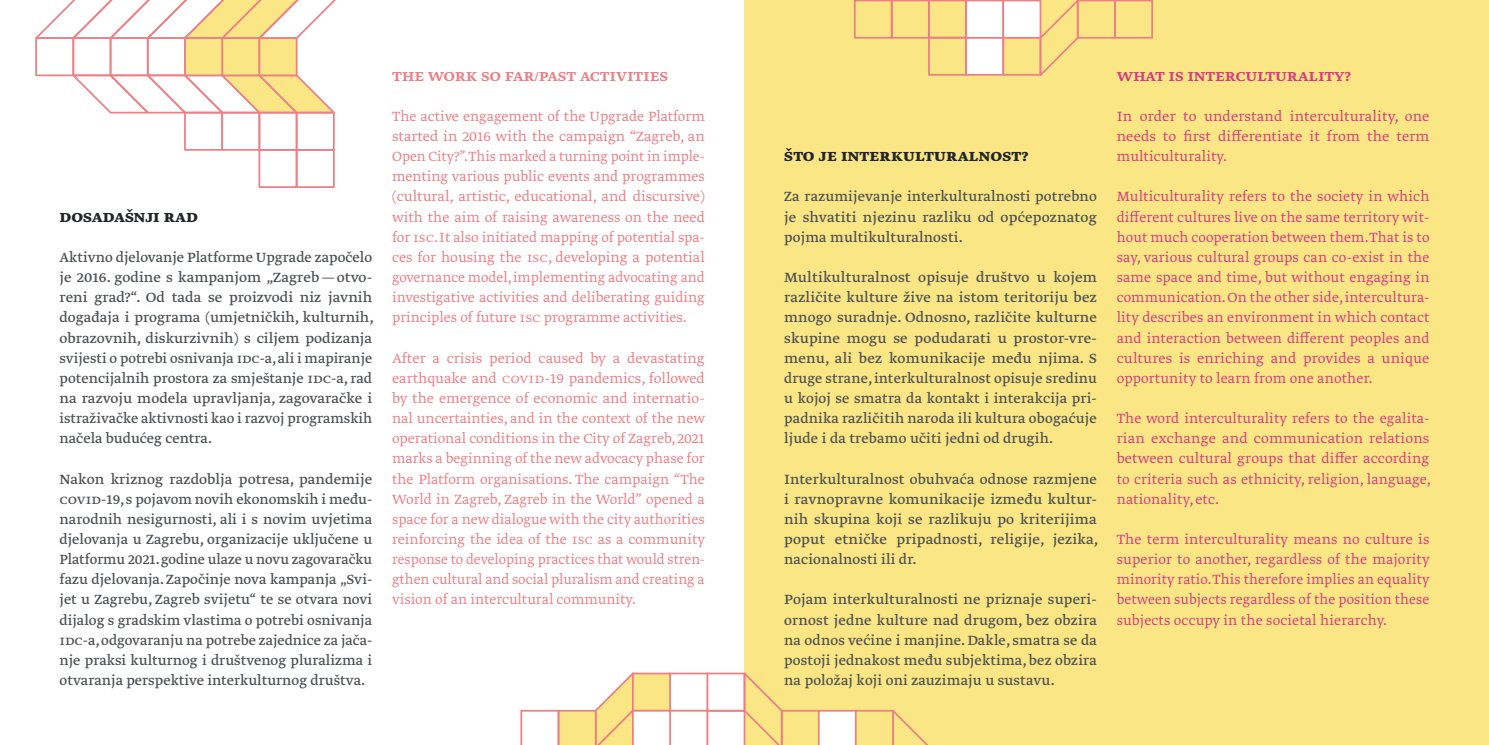
<style>
.page{position:relative;width:1489px;height:745px;background:#fff}
.page>*{position:absolute;margin:0;border:0;box-sizing:border-box;transform-origin:0 0}
.t1{font:700 19.25px "Greta Text Pro";letter-spacing:.01em;color:#232628}
.t2{font:500 19.25px "Greta Text Pro";letter-spacing:-.01em;color:#eb8087}
.t3{font:500 19.25px "Greta Text Pro";letter-spacing:-.01em;color:#d53d82}
.t4{font:15.75px/20.1px "Greta Text Pro";letter-spacing:.01em;color:#4e5153;text-align:justify}
.t5{font:300 15.75px/20.1px "Greta Text Pro";color:#eb8087;text-align:justify}
.t6{font:300 15.75px/20.1px "Greta Text Pro";letter-spacing:.01em;color:#d53d82;text-align:justify}
</style>
<div class="page">
<div style="left:744px;top:0;width:744px;height:744px;background:#fae684"></div>
<svg style="left:520px;top:672px;width:407px;height:72px"></svg>
<svg style="left:35px;top:0;width:301px;height:114px"></svg>
<div style="left:184px;top:112px;width:39px;height:39px;border:2px solid #eb8087"></div>
<div style="left:258px;top:112px;width:39px;height:39px;border:2px solid #eb8087"></div>
<div style="left:258px;top:149px;width:39px;height:39px;border:2px solid #eb8087"></div>
<div style="left:221px;top:112px;width:39px;height:39px;border:2px solid #eb8087"></div>
<div style="left:296px;top:112px;width:39px;height:39px;border:2px solid #eb8087"></div>
<div style="left:296px;top:149px;width:39px;height:39px;border:2px solid #eb8087"></div>
<div style="left:259px;top:38px;width:38px;height:37px;background:#fae684"></div>
<div style="left:258px;top:37px;width:39px;height:39px;border:2px solid #eb8087"></div>
<div style="left:184px;top:37px;width:39px;height:39px;background:#fae684;border:2px solid #eb8087"></div>
<div style="left:965px;top:37px;width:39px;height:39px;background:#fff;border:2px solid #eb8087"></div>
<div style="left:928px;top:37px;width:39px;height:39px;border:2px solid #eb8087"></div>
<div style="left:1002px;top:37px;width:39px;height:39px;border:2px solid #eb8087"></div>
<div style="left:966px;top:1px;width:37px;height:37px;background:#fff"></div>
<div style="left:965px;top:0;width:39px;height:39px;border:2px solid #eb8087"></div>
<div style="left:928px;top:0;width:39px;height:39px;border:2px solid #eb8087"></div>
<div style="left:890px;top:0;width:39px;height:39px;border:2px solid #eb8087"></div>
<div style="left:853px;top:0;width:39px;height:39px;border:2px solid #eb8087"></div>
<div style="left:1003px;top:1px;width:37px;height:37px;background:#fff"></div>
<div style="left:1002px;top:0;width:39px;height:39px;border:2px solid #eb8087"></div>
<div style="left:1076px;top:0;width:39px;height:39px;border:2px solid #eb8087"></div>
<div style="left:1113px;top:0;width:39px;height:39px;border:2px solid #eb8087"></div>
<svg style="left:1038px;top:0;width:41px;height:76px"></svg>
<p class="t1" style="left:60px;top:203px;width:140px">DOSADAŠNJI RAD</p>
<p class="t4" style="left:60px;top:247px;width:316px">Aktivno djelovanje Platforme Upgrade započelo je 2016. godine s kampanjom „Zagreb—otvo&shy;reni grad?“. Od tada se proizvodi niz javnih događaja i programa (umjetničkih, kulturnih, obrazovnih, diskurzivnih) s ciljem podizanja svijesti o potrebi osnivanja IDC-a, ali i mapiranje potencijalnih prostora za smještanje IDC-a, rad na razvoju modela upravljanja, zagovaračke i istraživačke aktivnosti kao i razvoj programskih načela budućeg centra.</p>
<p class="t4" style="left:60px;top:469px;width:314px">Nakon kriznog razdoblja potresa, pandemije COVID-19, s pojavom novih ekonomskih i među&shy;narodnih nesigurnosti, ali i s novim uvjetima djelovanja u Zagrebu, organizacije uključene u Platformu 2021. godine ulaze u novu zagovaračku fazu djelovanja. Započinje nova kampanja „Svi&shy;jet u Zagrebu, Zagreb svijetu“ te se otvara novi dijalog s gradskim vlastima o potrebi osnivanja IDC-a, odgovaranju na potrebe zajednice za jača&shy;nje praksi kulturnog i društvenog pluralizma i otvaranja perspektive interkulturnog društva.</p>
<p class="t2" style="left:392px;top:62px;width:277px">THE WORK SO FAR/PAST ACTIVITIES</p>
<p class="t5" style="left:392px;top:107px;width:314px">The active engagement of the Upgrade Platform started in 2016 with the campaign “Zagreb, an Open City?”.This marked a turning point in imple&shy;menting various public events and programmes (cultural, artistic, educational, and discursive) with the aim of raising awareness on the need for ISC. It also initiated mapping of potential spa&shy;ces for housing the ISC, developing a potential governance model, implementing advocating and investigative activities and deliberating guiding principles of future ISC programme activities.</p>
<p class="t5" style="left:392px;top:348px;width:314px">After a crisis period caused by a devastating earthquake and COVID-19 pandemics, followed by the emergence of economic and internatio&shy;nal uncertainties, and in the context of the new operational conditions in the City of Zagreb, 2021 marks a beginning of the new advocacy phase for the Platform organisations. The campaign “The World in Zagreb, Zagreb in the World” opened a space for a new dialogue with the city authorities reinforcing the idea of the ISC as a community response to developing practices that would stren&shy;gthen cultural and social pluralism and creating a vision of an intercultural community.</p>
<p class="t1" style="left:784px;top:142px;width:246px">ŠTO JE INTERKULTURALNOST?</p>
<p class="t4" style="left:784px;top:187px;width:314px">Za razumijevanje interkulturalnosti potrebno je shvatiti njezinu razliku od općepoznatog pojma multikulturalnosti.</p>
<p class="t4" style="left:784px;top:268px;width:314px">Multikulturalnost opisuje društvo u kojem različite kulture žive na istom teritoriju bez mnogo suradnje. Odnosno, različite kulturne skupine mogu se podudarati u prostor-vre&shy;menu, ali bez komunikacije među njima. S druge strane, interkulturalnost opisuje sredinu u kojoj se smatra da kontakt i interakcija pri&shy;padnika različitih naroda ili kultura obogaćuje ljude i da trebamo učiti jedni od drugih.</p>
<p class="t4" style="left:784px;top:469px;width:316px">Interkulturalnost obuhvaća odnose razmjene i ravnopravne komunikacije između kultur&shy;nih skupina koji se razlikuju po kriterijima poput etničke pripadnosti, religije, jezika, nacionalnosti ili dr.</p>
<p class="t4" style="left:784px;top:590px;width:314px">Pojam interkulturalnosti ne priznaje superi&shy;ornost jedne kulture nad drugom, bez obzira na odnos većine i manjine. Dakle, smatra se da postoji jednakost među subjektima, bez obzira na položaj koji oni zauzimaju u sustavu.</p>
<p class="t3" style="left:1116px;top:62px;width:236px">WHAT IS INTERCULTURALITY?</p>
<p class="t6" style="left:1116px;top:107px;width:314px">In order to understand interculturality, one needs to first differentiate it from the term multiculturality.</p>
<p class="t6" style="left:1116px;top:187px;width:314px">Multiculturality refers to the society in which different cultures live on the same territory wit&shy;hout much cooperation between them. That is to say, various cultural groups can co-exist in the same space and time, but without engaging in communication. On the other side, intercultura&shy;lity describes an environment in which contact and interaction between different peoples and cultures is enriching and provides a unique opportunity to learn from one another.</p>
<p class="t6" style="left:1116px;top:409px;width:316px">The word interculturality refers to the egalita&shy;rian exchange and communication relations between cultural groups that differ according to criteria such as ethnicity, religion, language, nationality, etc.</p>
<p class="t6" style="left:1116px;top:529px;width:314px">The term interculturality means no culture is superior to another, regardless of the majority minority ratio. This therefore implies an equality between subjects regardless of the position these subjects occupy in the societal hierarchy.</p>
</div>
